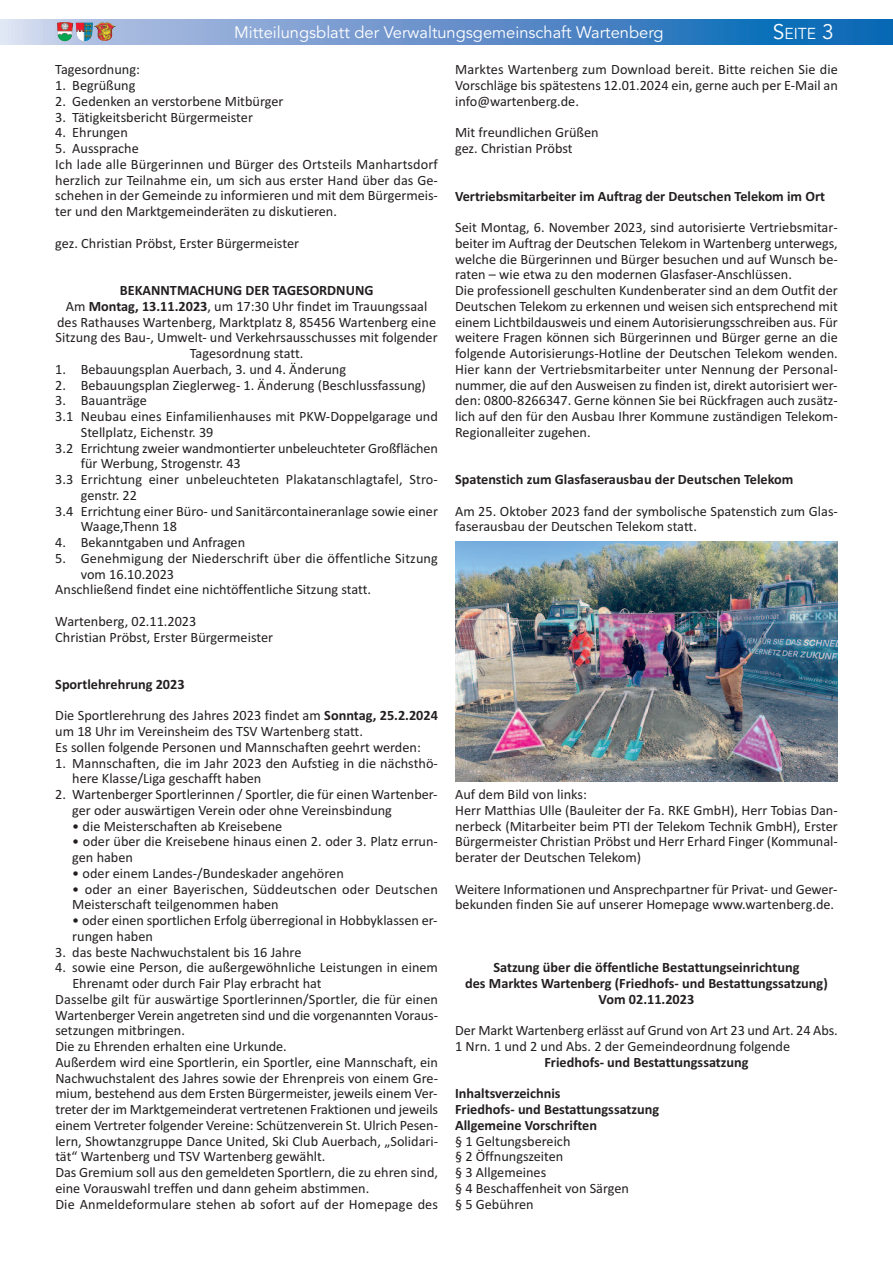
<style>
.page{position:relative;width:893px;height:1263px;background:#fff}
.page>*{position:absolute;margin:0;border:0;box-sizing:border-box;transform-origin:0 0}
.t1{font:16.5px "Avenir";color:#fff}
.t2{font:15.75px "Avenir";color:#fff}
.t3{font:14.25px/15.8px "Calibri";color:#231f20}
.t4{font:700 14.25px/15.8px "Calibri";color:#231f20;text-align:center}
.s1{font-size:21px}
.s2{font-weight:700}
</style>
<div class="page">
<svg style="left:0;top:19px;width:893px;height:26px;background:#6093cb"></svg>
<img style="left:76px;top:22px;width:40px;height:19px">
<img style="left:57px;top:22px;width:16px;height:19px">
<img style="left:455px;top:542px;width:383px;height:240px">
<p class="t1" style="left:234px;top:22px;width:431px">Mitteilungsblatt der Verwaltungsgemeinschaft Wartenberg</p>
<p class="t2" style="left:773px;top:24px;width:63px"><span class="s1">S</span>EITE <span class="s1">3</span></p>
<p class="t3" style="left:55px;top:62px;width:86px">Tagesordnung:</p>
<p class="t3" style="left:55px;top:77px;width:82px">1. Begrüßung</p>
<p class="t3" style="left:55px;top:93px;width:230px">2. Gedenken an verstorbene Mitbürger</p>
<p class="t3" style="left:55px;top:109px;width:199px">3. Tätigkeitsbericht Bürgermeister</p>
<p class="t3" style="left:55px;top:125px;width:74px">4. Ehrungen</p>
<p class="t3" style="left:55px;top:140px;width:384px">5. Aussprache<br>Ich lade alle Bürgerinnen und Bürger des Ortsteils Manhartsdorf herzlich zur Teilnahme ein, um sich aus erster Hand über das Ge&shy;schehen in der Gemeinde zu informieren und mit dem Bürgermeis&shy;ter und den Marktgemeinderäten zu diskutieren.</p>
<p class="t3" style="left:55px;top:235px;width:245px">gez. Christian Pröbst, Erster Bürgermeister</p>
<p class="t3" style="left:56px;top:282px;width:384px;text-align:center"><span class="s2">BEKANNTMACHUNG DER TAGESORDNUNG<br></span>Am <span class="s2">Montag, 13.11.2023</span>, um 17:30 Uhr findet im Trauungssaal des Rathauses Wartenberg, Marktplatz 8, 85456 Wartenberg eine Sitzung des Bau-, Umwelt- und Verkehrsausschusses mit folgender Tagesordnung statt.</p>
<p class="t3" style="left:55px;top:361px;width:292px">1. Bebauungsplan Auerbach, 3. und 4. Änderung</p>
<p class="t3" style="left:55px;top:377px;width:372px">2. Bebauungsplan Zieglerweg- 1. Änderung (Beschlussfassung)</p>
<p class="t3" style="left:55px;top:392px;width:93px">3. Bauanträge</p>
<p class="t3" style="left:55px;top:408px;width:384px">3.1 Neubau eines Einfamilienhauses mit PKW-Doppelgarage und</p>
<p class="t3" style="left:81px;top:424px;width:134px">Stellplatz, Eichenstr. 39</p>
<p class="t3" style="left:55px;top:440px;width:384px">3.2 Errichtung zweier wandmontierter unbeleuchteter Großflächen</p>
<p class="t3" style="left:81px;top:455px;width:162px">für Werbung, Strogenstr. 43</p>
<p class="t3" style="left:55px;top:471px;width:384px">3.3 Errichtung einer unbeleuchteten Plakatanschlagtafel, Stro-</p>
<p class="t3" style="left:81px;top:487px;width:58px">genstr. 22</p>
<p class="t3" style="left:55px;top:503px;width:384px">3.4 Errichtung einer Büro- und Sanitärcontaineranlage sowie einer</p>
<p class="t3" style="left:81px;top:518px;width:98px">Waage,Thenn 18</p>
<p class="t3" style="left:55px;top:534px;width:191px">4. Bekanntgaben und Anfragen</p>
<p class="t3" style="left:55px;top:550px;width:384px">5. Genehmigung der Niederschrift über die öffentliche Sitzung</p>
<p class="t3" style="left:81px;top:566px;width:95px">vom 16.10.2023</p>
<p class="t3" style="left:55px;top:581px;width:317px">Anschließend findet eine nichtöffentliche Sitzung statt.</p>
<p class="t3" style="left:55px;top:613px;width:219px">Wartenberg, 02.11.2023<br>Christian Pröbst, Erster Bürgermeister</p>
<p class="t4" style="left:55px;top:676px;width:131px">Sportlehrehrung 2023</p>
<p class="t3" style="left:55px;top:707px;width:384px">Die Sportlerehrung des Jahres 2023 findet am <span class="s2">Sonntag, 25.2.2024 </span>um 18 Uhr im Vereinsheim des TSV Wartenberg statt.<br>Es sollen folgende Personen und Mannschaften geehrt werden:</p>
<p class="t3" style="left:72px;top:755px;width:367px;text-indent:-17px">1. Mannschaften, die im Jahr 2023 den Aufstieg in die nächsthö&shy;here Klasse/Liga geschafft haben</p>
<p class="t3" style="left:72px;top:786px;width:367px;text-indent:-17px">2. Wartenberger Sportlerinnen / Sportler, die für einen Wartenber&shy;ger oder auswärtigen Verein oder ohne Vereinsbindung</p>
<p class="t3" style="left:72px;top:818px;width:212px">• die Meisterschaften ab Kreisebene</p>
<p class="t3" style="left:72px;top:833px;width:367px">• oder über die Kreisebene hinaus einen 2. oder 3. Platz errun&shy;gen haben</p>
<p class="t3" style="left:72px;top:865px;width:273px">• oder einem Landes-/Bundeskader angehören</p>
<p class="t3" style="left:72px;top:881px;width:367px">• oder an einer Bayerischen, Süddeutschen oder Deutschen<br>Meisterschaft teilgenommen haben</p>
<p class="t3" style="left:72px;top:912px;width:367px">• oder einen sportlichen Erfolg überregional in Hobbyklassen er&shy;rungen haben</p>
<p class="t3" style="left:55px;top:944px;width:248px">3. das beste Nachwuchstalent bis 16 Jahre</p>
<p class="t3" style="left:55px;top:959px;width:384px">4. sowie eine Person, die außergewöhnliche Leistungen in einem</p>
<p class="t3" style="left:72px;top:975px;width:251px">Ehrenamt oder durch Fair Play erbracht hat</p>
<p class="t3" style="left:55px;top:991px;width:384px">Dasselbe gilt für auswärtige Sportlerinnen/Sportler, die für einen</p>
<p class="t3" style="left:55px;top:1007px;width:384px">Wartenberger Verein angetreten sind und die vorgenannten Voraus-</p>
<p class="t3" style="left:55px;top:1022px;width:131px">setzungen mitbringen.</p>
<p class="t3" style="left:55px;top:1038px;width:233px">Die zu Ehrenden erhalten eine Urkunde.</p>
<p class="t3" style="left:55px;top:1054px;width:384px">Außerdem wird eine Sportlerin, ein Sportler, eine Mannschaft, ein</p>
<p class="t3" style="left:55px;top:1070px;width:384px">Nachwuchstalent des Jahres sowie der Ehrenpreis von einem Gre-</p>
<p class="t3" style="left:55px;top:1085px;width:384px">mium, bestehend aus dem Ersten Bürgermeister, jeweils einem Ver-</p>
<p class="t3" style="left:55px;top:1101px;width:384px">treter der im Marktgemeinderat vertretenen Fraktionen und jeweils</p>
<p class="t3" style="left:55px;top:1117px;width:384px">einem Vertreter folgender Vereine: Schützenverein St. Ulrich Pesen-</p>
<p class="t3" style="left:55px;top:1133px;width:384px">lern, Showtanzgruppe Dance United, Ski Club Auerbach, „Solidari-</p>
<p class="t3" style="left:55px;top:1148px;width:272px">tät“ Wartenberg und TSV Wartenberg gewählt.</p>
<p class="t3" style="left:55px;top:1164px;width:384px">Das Gremium soll aus den gemeldeten Sportlern, die zu ehren sind,</p>
<p class="t3" style="left:55px;top:1180px;width:315px">eine Vorauswahl treffen und dann geheim abstimmen.</p>
<p class="t3" style="left:55px;top:1196px;width:384px">Die Anmeldeformulare stehen ab sofort auf der Homepage des</p>
<p class="t3" style="left:455px;top:62px;width:384px;text-align:justify">Marktes Wartenberg zum Download bereit. Bitte reichen Sie die Vorschläge bis spätestens 12.01.2024 ein, gerne auch per E-Mail an info@wartenberg.de.</p>
<p class="t3" style="left:455px;top:125px;width:145px">Mit freundlichen Grüßen gez. Christian Pröbst</p>
<p class="t4" style="left:455px;top:188px;width:371px">Vertriebsmitarbeiter im Auftrag der Deutschen Telekom im Ort</p>
<p class="t3" style="left:455px;top:219px;width:384px">Seit Montag, 6. November 2023, sind autorisierte Vertriebsmitar&shy;beiter im Auftrag der Deutschen Telekom in Wartenberg unterwegs, welche die Bürgerinnen und Bürger besuchen und auf Wunsch be&shy;raten – wie etwa zu den modernen Glasfaser-Anschlüssen.<br>Die professionell geschulten Kundenberater sind an dem Outfit der Deutschen Telekom zu erkennen und weisen sich entsprechend mit einem Lichtbildausweis und einem Autorisierungsschreiben aus. Für weitere Fragen können sich Bürgerinnen und Bürger gerne an die folgende Autorisierungs-Hotline der Deutschen Telekom wenden.<br>Hier kann der Vertriebsmitarbeiter unter Nennung der Personal&shy;nummer, die auf den Ausweisen zu finden ist, direkt autorisiert wer&shy;den: 0800-8266347. Gerne können Sie bei Rückfragen auch zusätz&shy;lich auf den für den Ausbau Ihrer Kommune zuständigen Telekom-Regionalleiter zugehen.</p>
<p class="t4" style="left:455px;top:471px;width:340px">Spatenstich zum Glasfaserausbau der Deutschen Telekom</p>
<p class="t3" style="left:455px;top:503px;width:384px">Am 25. Oktober 2023 fand der symbolische Spatenstich zum Glas&shy;faserausbau der Deutschen Telekom statt.</p>
<p class="t3" style="left:455px;top:786px;width:384px">Auf dem Bild von links:<br>Herr Matthias Ulle (Bauleiter der Fa. RKE GmbH), Herr Tobias Dan&shy;nerbeck (Mitarbeiter beim PTI der Telekom Technik GmbH), Erster Bürgermeister Christian Pröbst und Herr Erhard Finger (Kommunal&shy;berater der Deutschen Telekom)</p>
<p class="t3" style="left:455px;top:881px;width:384px">Weitere Informationen und Ansprechpartner für Privat- und Gewer&shy;bekunden finden Sie auf unserer Homepage www.wartenberg.de.</p>
<p class="t4" style="left:465px;top:959px;width:364px">Satzung über die öffentliche Bestattungseinrichtung<br>des Marktes Wartenberg (Friedhofs- und Bestattungssatzung)<br>Vom 02.11.2023</p>
<p class="t3" style="left:455px;top:1022px;width:384px">Der Markt Wartenberg erlässt auf Grund von Art 23 und Art. 24 Abs.<br>1 Nrn. 1 und 2 und Abs. 2 der Gemeindeordnung folgende</p>
<p class="t4" style="left:544px;top:1054px;width:206px">Friedhofs- und Bestattungssatzung</p>
<p class="t4" style="left:455px;top:1085px;width:206px;text-align:left">Inhaltsverzeichnis<br>Friedhofs- und Bestattungssatzung<br>Allgemeine Vorschriften</p>
<p class="t3" style="left:455px;top:1133px;width:175px">§ 1 Geltungsbereich<br>§ 2 Öffnungszeiten<br>§ 3 Allgemeines<br>§ 4 Beschaffenheit von Särgen § 5 Gebühren</p>
</div>
